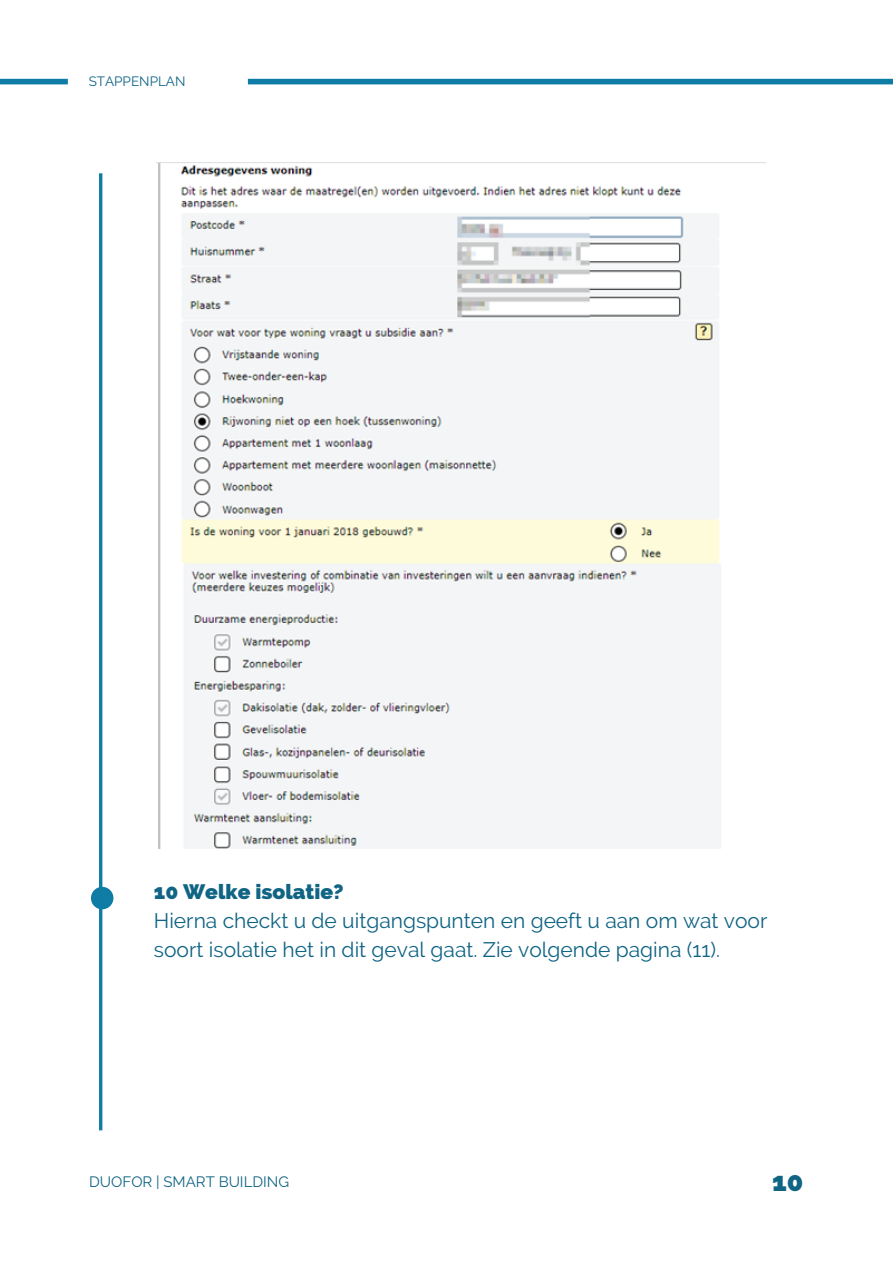
<style>
.page{position:relative;width:893px;height:1264px;background:#fff}
.page>*{position:absolute;margin:0;border:0;box-sizing:border-box;transform-origin:0 0}
.t1{font:800 27px "Raleway";color:#106484}
.t2{font:21px/29.2px "Raleway";color:#106484}
.t3{font:800 21px "Raleway";color:#106484}
.t4{font:15px "Raleway";color:#106484}
.t5{font:13.5px "Raleway";color:#106484}
</style>
<div class="page">
<div style="left:248px;top:79px;width:644px;height:5px;background:#0f7ca6"></div>
<div style="left:0;top:79px;width:68px;height:5px;background:#0f7ca6"></div>
<hr style="left:99px;top:173px;width:3px;height:957px;background:#0f7ca6">
<div style="left:91px;top:886px;width:22px;height:23px;background:#0f7ca6;border-radius:50%"></div>
<img style="left:157px;top:162px;width:608px;height:686px">
<p class="t5" style="left:89px;top:73px;width:98px">STAPPENPLAN</p>
<p class="t3" style="left:154px;top:879px;width:191px">10 Welke isolatie?</p>
<p class="t2" style="left:154px;top:906px;width:615px">Hierna checkt u de uitgangspunten en geeft u aan om wat voor soort isolatie het in dit geval gaat. Zie volgende pagina (11).</p>
<p class="t4" style="left:89px;top:1173px;width:201px">DUOFOR | SMART BUILDING</p>
<p class="t1" style="left:772px;top:1165px;width:33px">10</p>
</div>
